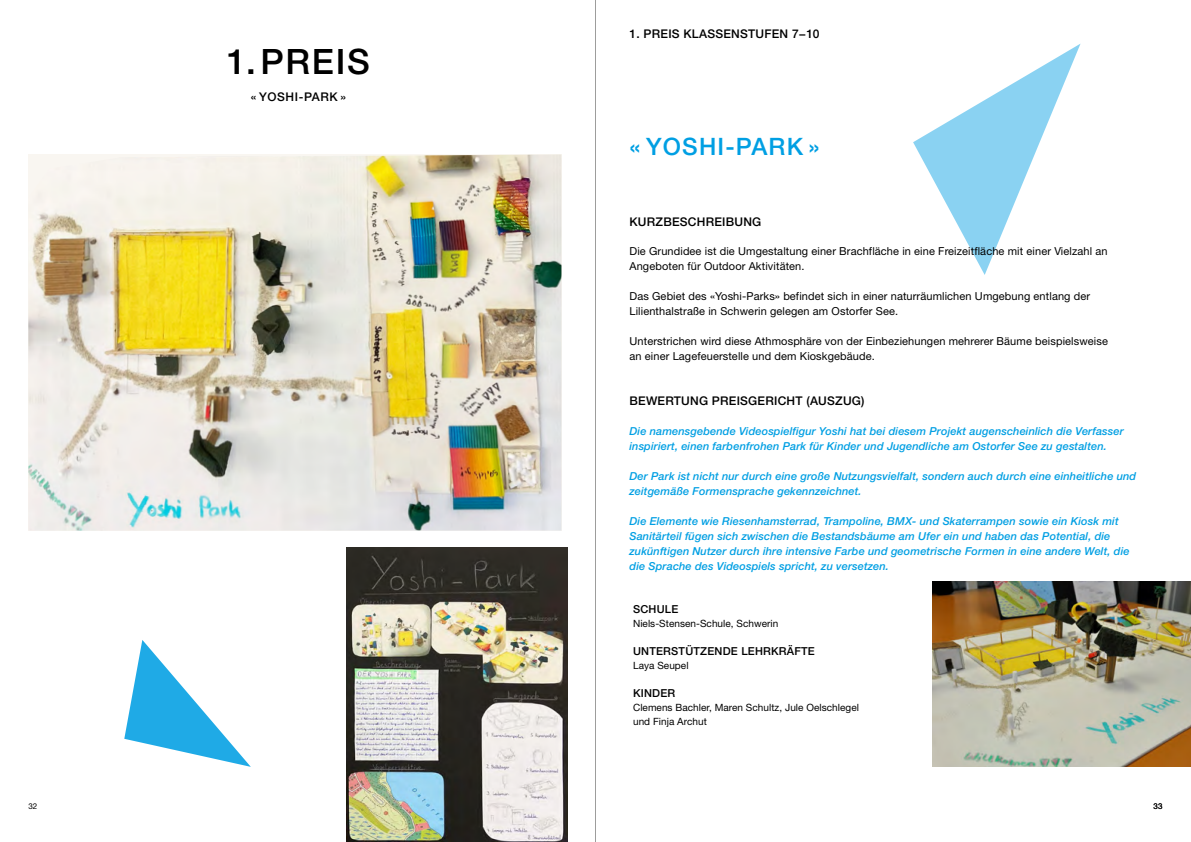
<style>
.page{position:relative;width:1191px;height:842px;background:#fff}
.page>*{position:absolute;margin:0;border:0;box-sizing:border-box;transform-origin:0 0}
.t1{font:500 35px "Helvetica Neue";letter-spacing:.05em;color:#000}
.t2{font:500 24px "Helvetica Neue";letter-spacing:.05em;color:#009fe3}
.t3{font:500 12px "Helvetica Neue";letter-spacing:.02em;color:#000}
.t4{font:500 12px "Helvetica Neue";letter-spacing:.05em;color:#000}
.t5{font:italic 500 11px/15px "Helvetica Neue";letter-spacing:.01em;color:#009fe3}
.t6{font:11px/15px "Helvetica Neue";letter-spacing:.01em;color:#000}
.t7{font:500 11px "Helvetica Neue";letter-spacing:.02em;color:#000}
.t8{font:10px/14px "Helvetica Neue";letter-spacing:.005em;color:#000}
.t9{font:8px "Helvetica Neue";color:#000}
</style>
<div class="page">
<img style="left:28px;top:155px;width:533px;height:376px">
<img style="left:347px;top:547px;width:220px;height:295px">
<svg style="left:124px;top:640px;width:127px;height:127px"></svg>
<svg style="left:913px;top:44px;width:167px;height:231px"></svg>
<img style="left:933px;top:581px;width:258px;height:185px">
<hr style="left:595px;top:0;width:1px;height:842px;background:#9d9d9c">
<h1 class="t1" style="left:227px;top:40px;width:145px">1.PREIS</h1>
<p class="t4" style="left:251px;top:89px;width:97px">« YOSHI-PARK »</p>
<p class="t9" style="left:28px;top:801px;width:11px">32</p>
<p class="t3" style="left:629px;top:26px;width:191px">1. PREIS KLASSENSTUFEN 7−10</p>
<h2 class="t2" style="left:629px;top:132px;width:192px">« YOSHI-PARK »</h2>
<p class="t3" style="left:629px;top:215px;width:133px">KURZBESCHREIBUNG</p>
<p class="t6" style="left:629px;top:244px;width:479px">Die Grundidee ist die Umgestaltung einer Brachfläche in eine Freizeitfläche mit einer Vielzahl an<br>Angeboten für Outdoor Aktivitäten.</p>
<p class="t6" style="left:629px;top:289px;width:462px">Das Gebiet des «Yoshi-Parks» befindet sich in einer naturräumlichen Umgebung entlang der<br>Lilienthalstraße in Schwerin gelegen am Ostorfer See.</p>
<p class="t6" style="left:629px;top:334px;width:480px">Unterstrichen wird diese Athmosphäre von der Einbeziehungen mehrerer Bäume beispielsweise an einer Lagefeuerstelle und dem Kioskgebäude.</p>
<p class="t3" style="left:629px;top:394px;width:237px">BEWERTUNG PREISGERICHT (AUSZUG)</p>
<p class="t5" style="left:629px;top:424px;width:496px">Die namensgebende Videospielfigur Yoshi hat bei diesem Projekt augenscheinlich die Verfasser inspiriert, einen farbenfrohen Park für Kinder und Jugendliche am Ostorfer See zu gestalten.</p>
<p class="t5" style="left:629px;top:469px;width:508px">Der Park ist nicht nur durch eine große Nutzungsvielfalt, sondern auch durch eine einheitliche und zeitgemäße Formensprache gekennzeichnet.</p>
<p class="t5" style="left:629px;top:514px;width:501px">Die Elemente wie Riesenhamsterrad, Trampoline, BMX- und Skaterrampen sowie ein Kiosk mit Sanitärteil fügen sich zwischen die Bestandsbäume am Ufer ein und haben das Potential, die zukünftigen Nutzer durch ihre intensive Farbe und geometrische Formen in eine andere Welt, die die Sprache des Videospiels spricht, zu versetzen.</p>
<p class="t7" style="left:633px;top:602px;width:47px">SCHULE</p>
<p class="t8" style="left:633px;top:616px;width:147px">Niels-Stensen-Schule, Schwerin</p>
<p class="t7" style="left:633px;top:644px;width:183px">UNTERSTÜTZENDE LEHRKRÄFTE</p>
<p class="t8" style="left:633px;top:658px;width:57px">Laya Seupel</p>
<p class="t7" style="left:633px;top:686px;width:44px">KINDER</p>
<p class="t8" style="left:633px;top:700px;width:227px">Clemens Bachler, Maren Schultz, Jule Oelschlegel und Finja Archut</p>
<p class="t9" style="left:1153px;top:801px;width:11px">33</p>
</div>
